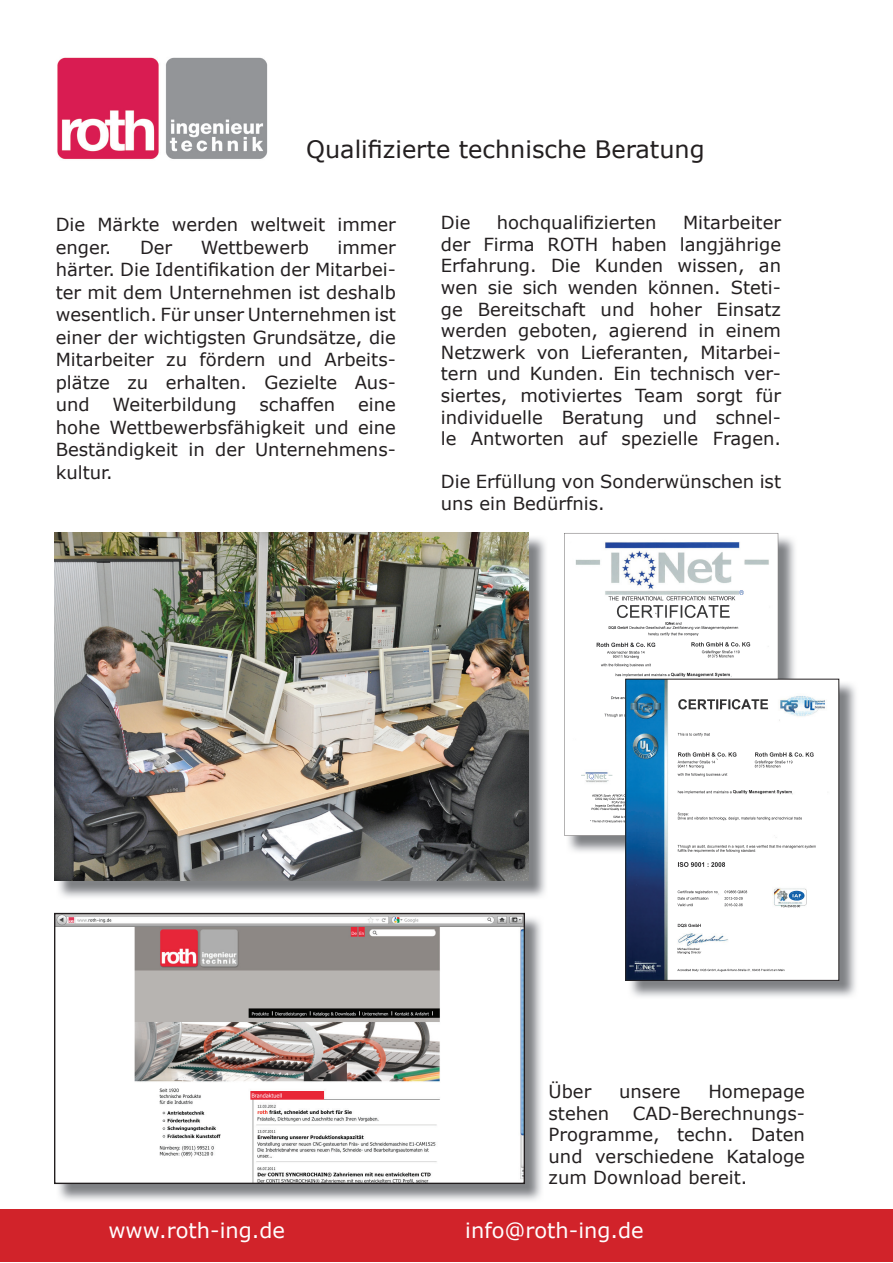
<style>
.page{position:relative;width:893px;height:1263px;background:#fff}
.page>*{position:absolute;margin:0;border:0;box-sizing:border-box;transform-origin:0 0}
.t1{font:24px "Verdana";color:#231f20}
.t2{font:21px "Verdana";color:#fff}
.t3{font:18px/21.6px "Verdana";color:#231f20;text-align:justify}
</style>
<div class="page">
<img style="left:57px;top:57px;width:211px;height:102px">
<div style="left:1px;top:1210px;width:892px;height:52px;background:#d1232a"></div>
<img style="left:56px;top:537px;width:490px;height:361px">
<img style="left:54px;top:533px;width:475px;height:347px">
<img style="left:566px;top:535px;width:231px;height:317px">
<svg style="left:564px;top:533px;width:214px;height:302px"></svg>
<img style="left:56px;top:916px;width:486px;height:285px">
<img style="left:56px;top:915px;width:467px;height:267px">
<div style="left:54px;top:913px;width:471px;height:271px;border:1px solid #231f20"></div>
<img style="left:628px;top:681px;width:228px;height:316px">
<img style="left:627px;top:681px;width:210px;height:297px">
<img style="left:677px;top:700px;width:139px;height:272px">
<img style="left:686px;top:703px;width:139px;height:237px">
<div style="left:625px;top:679px;width:214px;height:301px;border:1px solid #231f20"></div>
<h1 class="t1" style="left:306px;top:134px;width:400px">Qualifizierte technische Beratung</h1>
<p class="t3" style="left:56px;top:213px;width:342px;line-height:22.5px">Die Märkte werden weltweit immer enger.</p>
<p class="t3" style="left:140px;top:236px;width:34px">Der</p>
<p class="t3" style="left:201px;top:236px;width:110px">Wettbewerb</p>
<p class="t3" style="left:56px;top:236px;width:342px;line-height:22.5px;text-indent:282px">immer härter. Die Identifikation der Mitarbei&shy;ter mit dem Unternehmen ist deshalb wesentlich. Für unser Unternehmen ist einer der wichtigsten Grundsätze, die Mitarbeiter zu fördern und Arbeits&shy;plätze zu erhalten. Gezielte Aus&shy;und</p>
<p class="t3" style="left:112px;top:394px;width:126px">Weiterbildung</p>
<p class="t3" style="left:260px;top:394px;width:77px">schaffen</p>
<p class="t3" style="left:56px;top:393px;width:342px;line-height:22.5px;text-indent:302px">eine hohe Wettbewerbsfähigkeit und eine Beständigkeit in der Unternehmens&shy;kultur.</p>
<p class="t3" style="left:441px;top:212px;width:31px">Die</p>
<p class="t3" style="left:497px;top:212px;width:161px">hochqualifizierten</p>
<p class="t3" style="left:441px;top:212px;width:342px;text-indent:242px">Mitarbeiter der Firma ROTH haben langjährige Erfahrung. Die Kunden wissen, an wen sie sich wenden können. Steti&shy;ge Bereitschaft und hoher Einsatz werden geboten, agierend in einem Netzwerk von Lieferanten, Mitarbei&shy;tern und Kunden. Ein technisch ver&shy;siertes, motiviertes Team sorgt für individuelle Beratung und schnel&shy;le Antworten auf spezielle Fragen.</p>
<p class="t3" style="left:441px;top:471px;width:342px">Die Erfüllung von Sonderwünschen ist uns ein Bedürfnis.</p>
<p class="t3" style="left:549px;top:1081px;width:44px">Über</p>
<p class="t3" style="left:619px;top:1081px;width:63px">unsere</p>
<p class="t3" style="left:708px;top:1081px;width:98px">Homepage</p>
<p class="t3" style="left:549px;top:1102px;width:62px">stehen</p>
<p class="t3" style="left:549px;top:1102px;width:258px;text-indent:84px">CAD-Berechnungs-Programme, techn. Daten und verschiedene Kataloge zum Download bereit.</p>
<p class="t2" style="left:108px;top:1217px;width:178px">www.roth-ing.de</p>
<p class="t2" style="left:465px;top:1217px;width:180px">info@roth-ing.de</p>
</div>
